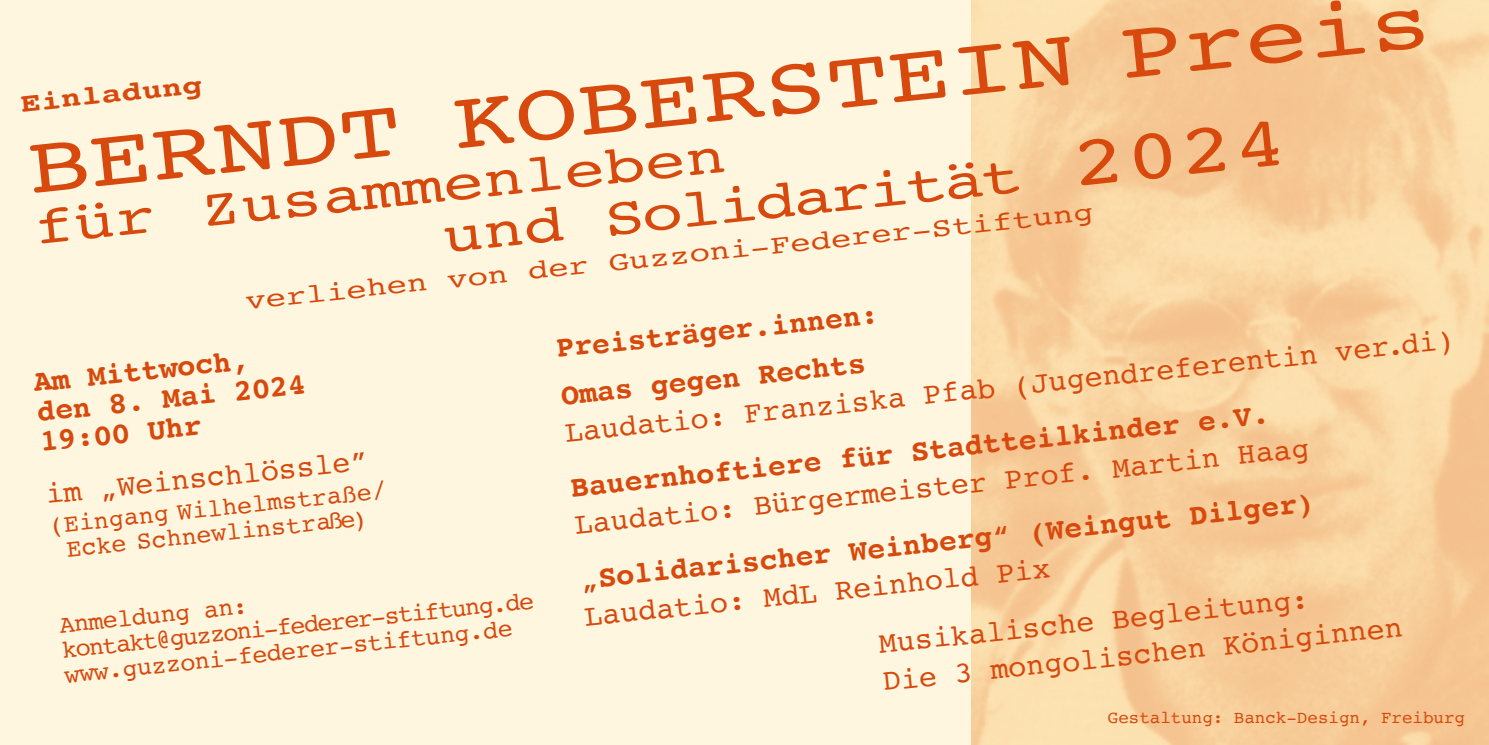
<style>
.page{position:relative;width:1489px;height:745px;background:#fff}
.page>*{position:absolute;margin:0;border:0;box-sizing:border-box;transform-origin:0 0}
.t1{font:82px "Courier";color:#d7490c;scale:1.27 1}
.t2{font:53.25px "Courier";color:#d7490c;scale:1.27 1}
.t3{font:30px/37.5px "Courier";color:#d7490c}
.t4{font:700 30px/37.5px "Courier";color:#d7490c}
.t5{font:26.5px "Courier";color:#d7490c;scale:1.27 1}
.t6{font:700 26.5px "Courier";color:#d7490c;scale:1.27 1}
.t7{font:25px/25px "Courier";color:#d7490c;text-align:center}
.t8{font:17.5px "Courier";color:#d7490c}
.s1{font-size:71px}
.s2{font-weight:700}
.s3{font-weight:400}
</style>
<div class="page">
<div style="left:0;top:0;width:970px;height:744px;background:#fff6e0"></div>
<p class="t1" style="left:21px;top:104px;width:1112px;rotate:-6deg">BERNDT KOBERSTEIN Preis</p>
<p class="t6" style="left:18px;top:82px;width:145px;rotate:-6deg">Einladung</p>
<p class="t2" style="left:438px;top:195px;width:670px;rotate:-6deg">und Solidarität <span class="s1">2024</span></p>
<p class="t2" style="left:29px;top:186px;width:549px;rotate:-6deg">für Zusammenleben</p>
<p class="t5" style="left:243px;top:280px;width:672px;rotate:-6deg">verliehen von der Guzzoni-Federer-Stiftung</p>
<p class="t4" style="left:554px;top:328px;width:326px;rotate:-6deg">Preisträger.innen:</p>
<p class="t3" style="left:559px;top:375px;width:896px;rotate:-6deg"><span class="s2">Omas gegen Rechts<br></span>Laudatio: Franziska Pfab (Jugendreferentin ver.di)</p>
<p class="t4" style="left:32px;top:362px;width:218px;rotate:-6deg">Am Mittwoch,</p>
<p class="t4" style="left:35px;top:395px;width:272px;line-height:30px;rotate:-6deg">den 8. Mai 2024<br>19:00 Uhr</p>
<p class="t3" style="left:44px;top:474px;width:326px;rotate:-6deg">im „Weinschlössle”</p>
<p class="t3" style="left:568px;top:467px;width:740px;rotate:-6deg"><span class="s2">Bauernhoftiere für Stadtteilkinder e.V.<br></span>Laudatio: Bürgermeister Prof. Martin Haag</p>
<p class="t7" style="left:48px;top:512px;width:341px;rotate:-6deg">(Eingang Wilhelmstraße/<br>Ecke Schnewlinstraße)</p>
<p class="t4" style="left:578px;top:559px;width:740px;rotate:-6deg">„Solidarischer Weinberg“ (Weingut Dilger)<br><span class="s3">Laudatio: MdL Reinhold Pix</span></p>
<p class="t7" style="left:61px;top:636px;width:475px;text-align:left;rotate:-6deg">kontakt@guzzoni-federer-stiftung.de www.guzzoni-federer-stiftung.de</p>
<p class="t3" style="left:876px;top:623px;width:434px;rotate:-6deg">Musikalische Begleitung:</p>
<p class="t7" style="left:58px;top:611px;width:190px;rotate:-6deg">Anmeldung an:</p>
<p class="t3" style="left:880px;top:661px;width:524px;rotate:-6deg">Die 3 mongolischen Königinnen</p>
<p class="t8" style="left:1107px;top:703px;width:359px">Gestaltung: Banck-Design, Freiburg</p>
</div>
